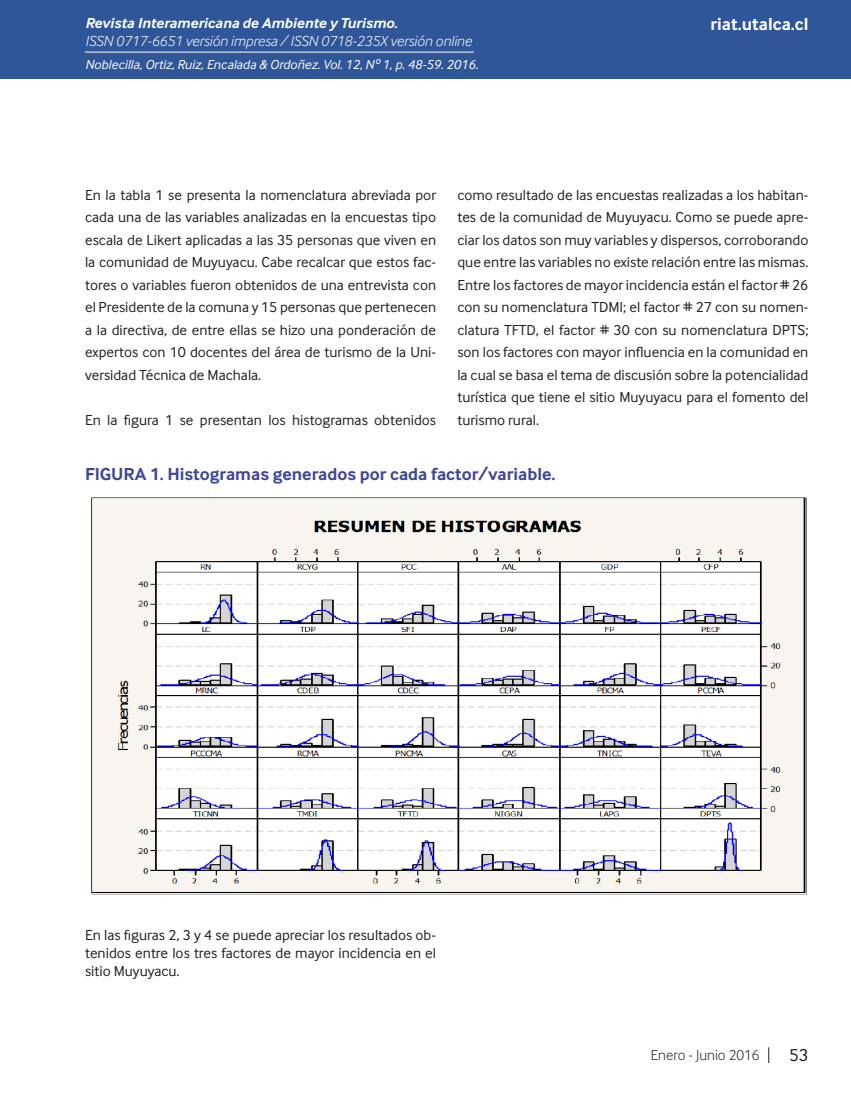
<style>
.page{position:relative;width:851px;height:1106px;background:#fff}
.page>*{position:absolute;margin:0;border:0;box-sizing:border-box;transform-origin:0 0}
.Tabla_titulo{font:700 18px "Inter Face";color:#3f4993}
.t1{font:700 18px "Inter Face";color:#fff}
.t2{font:18px "Inter Face";color:#231f20}
.Cuerpo_de_Texto{font:15px/22.5px "Inter Face";color:#231f20;text-align:justify}
.t3{font:italic 300 15px "Inter Face";color:#fff}
.t4{font:italic 700 15px "Inter Face";color:#fff}
.t5{font:300 15px "Inter Face";color:#231f20}
.Cuño_de_pagina{font:italic 13.5px "Inter Face";color:#fff}
</style>
<div class="page">
<div style="left:0;top:0;width:850px;height:79px;background:#2f5699"></div>
<hr style="left:85px;top:52px;width:389px;height:1px;background:#fff">
<svg style="left:768px;top:1047px;width:1px;height:16px"></svg>
<img style="left:91px;top:497px;width:716px;height:398px">
<p class="t4" style="left:85px;top:15px;width:314px">Revista Interamericana de Ambiente y Turismo.</p>
<p class="t3" style="left:85px;top:33px;width:388px">ISSN 0717-6651 versión impresa / ISSN 0718-235X versión online</p>
<p class="Cuño_de_pagina" style="left:85px;top:56px;width:394px">Noblecilla, Ortiz, Ruiz, Encalada &amp; Ordoñez. Vol. 12, Nº 1, p. 48-59. 2016.</p>
<p class="t1" style="left:710px;top:14px;width:99px">riat.utalca.cl</p>
<p class="Cuerpo_de_Texto" style="left:85px;top:183px;width:352px">En la tabla 1 se presenta la nomenclatura abreviada por cada una de las variables analizadas en la encuestas tipo escala de Likert aplicadas a las 35 personas que viven en la comunidad de Muyuyacu. Cabe recalcar que estos fac&shy;tores o variables fueron obtenidos de una entrevista con el Presidente de la comuna y 15 personas que pertenecen a la directiva, de entre ellas se hizo una ponderación de expertos con 10 docentes del área de turismo de la Uni&shy;versidad Técnica de Machala.</p>
<p class="Cuerpo_de_Texto" style="left:85px;top:408px;width:352px">En la figura 1 se presentan los histogramas obtenidos</p>
<p class="Cuerpo_de_Texto" style="left:457px;top:183px;width:352px">como resultado de las encuestas realizadas a los habitan&shy;tes de la comunidad de Muyuyacu. Como se puede apre&shy;ciar los datos son muy variables y dispersos, corroborando que entre las variables no existe relación entre las mismas.<br>Entre los factores de mayor incidencia están el factor # 26 con su nomenclatura TDMI; el factor # 27 con su nomen&shy;clatura TFTD, el factor # 30 con su nomenclatura DPTS; son los factores con mayor influencia en la comunidad en la cual se basa el tema de discusión sobre la potencialidad turística que tiene el sitio Muyuyacu para el fomento del turismo rural.</p>
<p class="Tabla_titulo" style="left:85px;top:464px;width:472px">FIGURA 1. Histogramas generados por cada factor/variable.</p>
<p class="Cuerpo_de_Texto" style="left:85px;top:926px;width:352px;line-height:18px">En las figuras 2, 3 y 4 se puede apreciar los resultados ob&shy;tenidos entre los tres factores de mayor incidencia en el sitio Muyuyacu.</p>
<p class="t5" style="left:651px;top:1046px;width:110px">Enero - Junio 2016</p>
<p class="t2" style="left:789px;top:1045px;width:21px">53</p>
</div>
